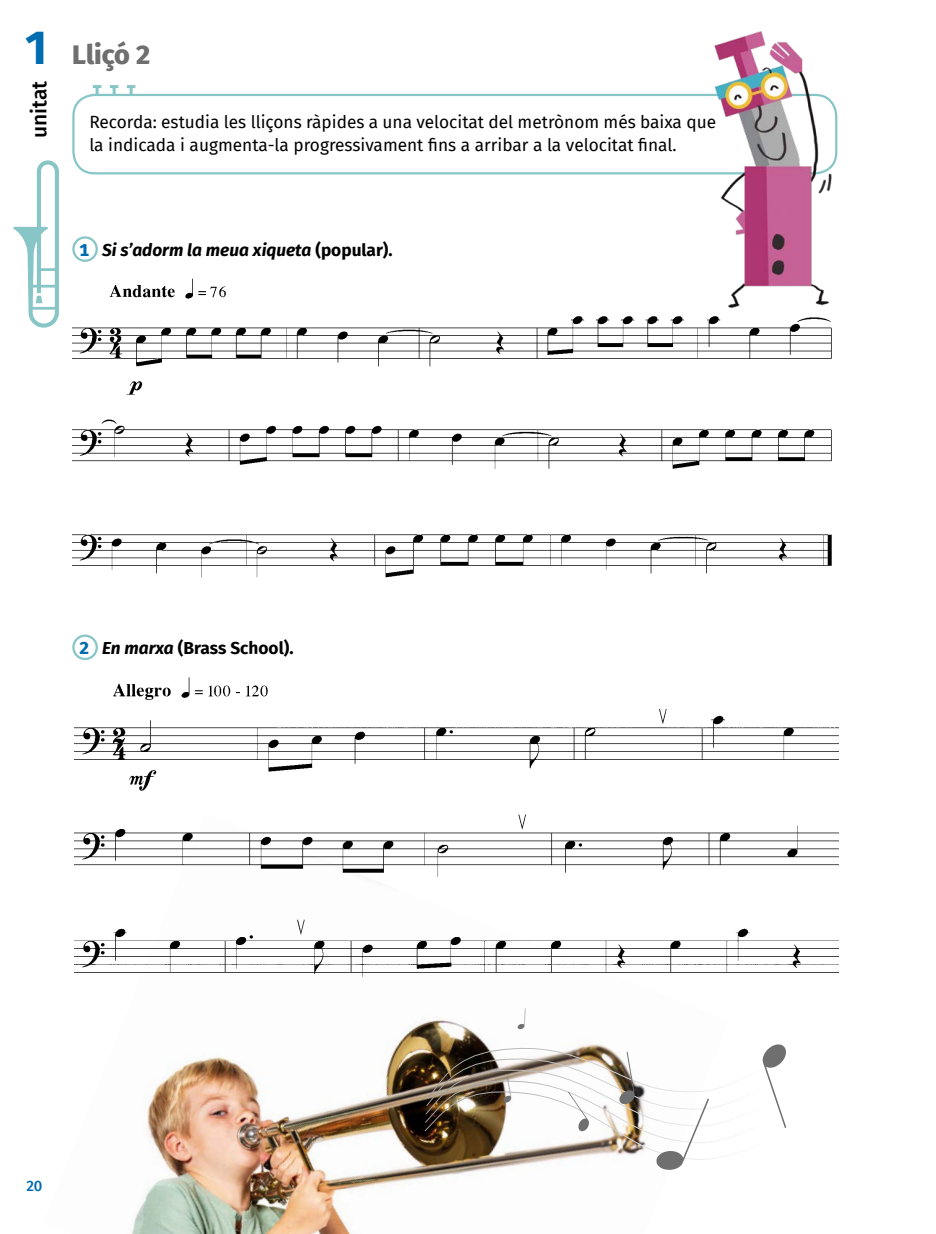
<style>
.page{position:relative;width:936px;height:1234px;background:#fff}
.page>*{position:absolute;margin:0;border:0;box-sizing:border-box;transform-origin:0 0}
.t1{font:700 48px "Fira Sans";color:#006cb0}
.t2{font:800 27px "Fira Sans";letter-spacing:-.005em;color:#706f6f}
.t3{font:500 21px "Fira Sans";color:#000}
.t4{font:17.25px/22.5px "Fira Sans";color:#000}
.t5{font:italic 700 17.25px "Fira Sans";color:#000}
.t6{font:700 17.25px "Fira Sans";color:#000}
.t7{font:800 17.25px "Fira Sans";color:#006cb0}
.t8{font:500 15px "Fira Sans";color:#006cb0}
.s1{font-style:normal}
.s2{font-style:italic}
</style>
<div class="page">
<svg style="left:13px;top:160px;width:46px;height:167px"></svg>
<img style="left:132px;top:1016px;width:352px;height:217px">
<svg style="left:127px;top:85px;width:8px;height:9px"></svg>
<svg style="left:110px;top:85px;width:8px;height:9px"></svg>
<svg style="left:93px;top:85px;width:8px;height:9px"></svg>
<div style="left:72px;top:94px;width:765px;height:80px;border:2px solid #87c5c6;border-radius:21px"></div>
<img style="left:72px;top:255px;width:760px;height:323px">
<img style="left:73px;top:653px;width:765px;height:324px">
<div style="left:73px;top:237px;width:24px;height:24px;background:#fff;border-radius:50%"></div>
<div style="left:72px;top:236px;width:26px;height:26px;border:2px solid #87c5c6;border-radius:50%"></div>
<svg style="left:73px;top:635px;width:24px;height:23px"></svg>
<div style="left:72px;top:634px;width:26px;height:26px;border:2px solid #87c5c6;border-radius:50%"></div>
<img style="left:642px;top:31px;width:196px;height:283px">
<img style="left:423px;top:1042px;width:305px;height:132px">
<h1 class="t1" style="left:25px;top:7px;width:24px">1</h1>
<p class="t3" style="left:22px;top:138px;width:59px;rotate:-90deg">unitat</p>
<h2 class="t2" style="left:72px;top:31px;width:79px">Lliçó 2</h2>
<p class="t4" style="left:89px;top:110px;width:628px">Recorda: estudia les lliçons ràpides a una velocitat del metrònom més baixa que la indicada i augmenta-la progressivament fins a arribar a la velocitat final.</p>
<p class="t7" style="left:79px;top:234px;width:11px">1</p>
<p class="t5" style="left:102px;top:235px;width:292px">Si s’adorm la meua xiqueta <span class="s1">(popular).</span></p>
<p class="t7" style="left:79px;top:632px;width:11px">2</p>
<p class="t6" style="left:102px;top:633px;width:193px"><span class="s2">En marxa</span> (Brass School).</p>
<p class="t8" style="left:26px;top:1173px;width:18px">20</p>
</div>
